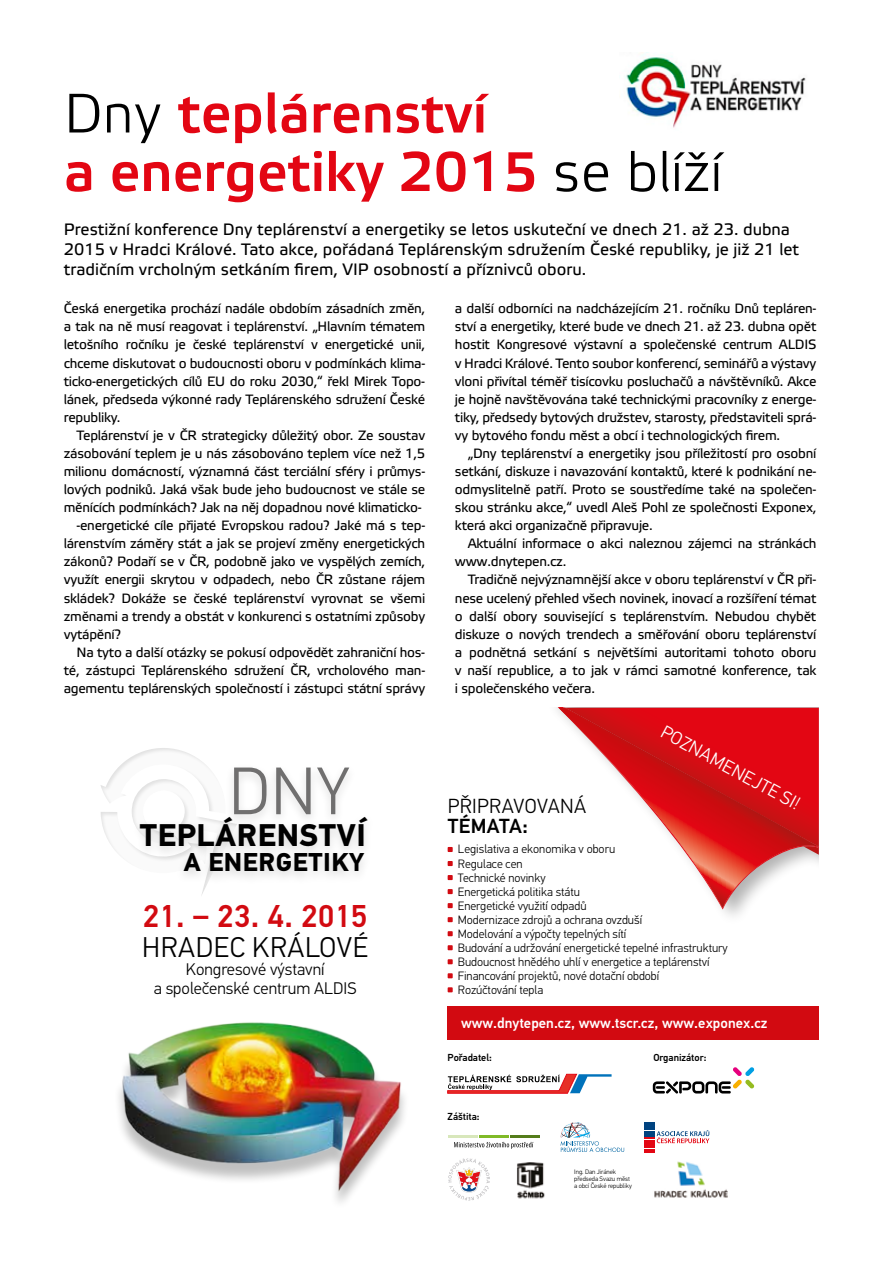
<style>
.page{position:relative;width:893px;height:1263px;background:#fff}
.page>*{position:absolute;margin:0;border:0;box-sizing:border-box;transform-origin:0 0}
.t1{font:300 67.05px "PF Din Text Pro";color:#706f6f}
.t2{font:700 55.5px/58.5px "Elektra Light Pro";color:#e30613}
.t3{font:500 31.65px "PF Din Text Pro";color:#d20a11}
.t4{font:700 31.35px "PF Din Text Pro";letter-spacing:.02em;color:#000}
.t5{font:300 28.65px "PF Din Text Pro";letter-spacing:.02em;color:#000}
.t6{font:700 25.8px "PF Din Text Pro";letter-spacing:.02em;color:#000}
.t7{font:300 20.4px "PF Din Text Pro";letter-spacing:.02em;color:#000}
.t8{font:500 20.4px "PF Din Text Pro";letter-spacing:.02em;color:#000}
.t9{font:300 18.6px "PF Din Text Pro";color:#fff}
.t10{font:300 16.8px/18.5px "PF Din Text Pro";color:#000;text-align:center}
.t11{font:16.5px/20.2px "Elektra Text Pro";color:#000}
.t12{font:500 14.55px "PF Din Text Pro";color:#fff}
.t13{font:13.5px/18.1px "Elektra Text Pro";letter-spacing:-.02em;color:#000;text-align:justify}
.t14{font:300 12.15px/14.1px "PF Din Text Pro";color:#000}
.t15{font:500 10.2px "PF Din Text Pro";color:#000}
.t16{font:300 6.45px/7.5px "PF Din Text Pro";color:#000}
.s1{font-weight:400;color:#000}
</style>
<div class="page">
<div style="left:448px;top:1006px;width:371px;height:33px;background:#d20a11"></div>
<svg style="left:653px;top:1067px;width:101px;height:26px"></svg>
<svg style="left:448px;top:1074px;width:164px;height:19px"></svg>
<svg style="left:558px;top:708px;width:261px;height:200px"></svg>
<img style="left:118px;top:1022px;width:287px;height:180px">
<div style="left:99px;top:747px;width:139px;height:152px;background:#000;opacity:.1"></div>
<div style="left:131px;top:813px;width:245px;height:46px;background:#000;opacity:.15"></div>
<div style="left:225px;top:763px;width:132px;height:64px;background:#f9f9f9"></div>
<div style="left:175px;top:848px;width:197px;height:36px;background:#f5f5f5"></div>
<svg style="left:448px;top:847px;width:5px;height:5px"></svg>
<svg style="left:448px;top:861px;width:5px;height:5px"></svg>
<svg style="left:448px;top:875px;width:5px;height:5px"></svg>
<svg style="left:448px;top:889px;width:5px;height:5px"></svg>
<svg style="left:448px;top:903px;width:5px;height:5px"></svg>
<svg style="left:448px;top:917px;width:5px;height:5px"></svg>
<svg style="left:448px;top:931px;width:5px;height:5px"></svg>
<svg style="left:448px;top:945px;width:5px;height:5px"></svg>
<svg style="left:448px;top:959px;width:5px;height:5px"></svg>
<svg style="left:448px;top:973px;width:5px;height:5px"></svg>
<svg style="left:448px;top:987px;width:5px;height:5px"></svg>
<img style="left:654px;top:1161px;width:74px;height:37px">
<svg style="left:645px;top:1122px;width:64px;height:30px"></svg>
<hr style="left:448px;top:1135px;width:30px;height:2px;background:#d8e7bb">
<hr style="left:479px;top:1135px;width:30px;height:2px;background:#80ba27">
<hr style="left:510px;top:1135px;width:30px;height:2px;background:#547c1a">
<svg style="left:454px;top:1142px;width:80px;height:7px"></svg>
<img style="left:517px;top:1162px;width:28px;height:37px">
<svg style="left:560px;top:1122px;width:64px;height:30px"></svg>
<svg style="left:448px;top:1158px;width:42px;height:42px"></svg>
<svg style="left:562px;top:708px;width:257px;height:147px"></svg>
<img style="left:625px;top:54px;width:181px;height:74px">
<h2 class="t2" style="left:64px;top:86px;width:660px"><span class="s1">Dny</span> teplárenství<br>a energetiky 2015 <span class="s1">se blíží</span></h2>
<p class="t11" style="left:64px;top:220px;width:737px">Prestižní konference Dny teplárenství a energetiky se letos uskuteční ve dnech 21. až 23. dubna<br>2015 v Hradci Králové. Tato akce, pořádaná Teplárenským sdružením České republiky, je již 21 let tradičním vrcholným setkáním firem, VIP osobností a příznivců oboru.</p>
<p class="t13" style="left:64px;top:300px;width:363px">Česká energetika prochází nadále obdobím zásadních změn, a tak na ně musí reagovat i teplárenství. „Hlavním tématem letošního ročníku je české teplárenství v energetické unii, chceme diskutovat o budoucnosti oboru v podmínkách klima&shy;ticko-energetických cílů EU do roku 2030,“ řekl Mirek Topo&shy;lánek, předseda výkonné rady Teplárenského sdružení České republiky.</p>
<p class="t13" style="left:77px;top:427px;width:350px">Teplárenství je v ČR strategicky důležitý obor. Ze soustav</p>
<p class="t13" style="left:64px;top:445px;width:363px">zásobování teplem je u nás zásobováno teplem více než 1,5</p>
<p class="t13" style="left:64px;top:463px;width:363px">milionu domácností, významná část terciální sféry i průmys-</p>
<p class="t13" style="left:64px;top:481px;width:363px">lových podniků. Jaká však bude jeho budoucnost ve stále se</p>
<p class="t13" style="left:64px;top:499px;width:359px">měnících podmínkách? Jak na něj dopadnou nové klimaticko-</p>
<p class="t13" style="left:77px;top:517px;width:350px">-energetické cíle přijaté Evropskou radou? Jaké má s tep-</p>
<p class="t13" style="left:64px;top:535px;width:363px">lárenstvím záměry stát a jak se projeví změny energetických</p>
<p class="t13" style="left:64px;top:553px;width:363px">zákonů? Podaří se v ČR, podobně jako ve vyspělých zemích,</p>
<p class="t13" style="left:64px;top:571px;width:363px">využít energii skrytou v odpadech, nebo ČR zůstane rájem</p>
<p class="t13" style="left:64px;top:589px;width:363px">skládek? Dokáže se české teplárenství vyrovnat se všemi</p>
<p class="t13" style="left:64px;top:607px;width:363px">změnami a trendy a obstát v konkurenci s ostatními způsoby</p>
<p class="t13" style="left:64px;top:625px;width:59px">vytápění?</p>
<p class="t13" style="left:77px;top:643px;width:350px">Na tyto a další otázky se pokusí odpovědět zahraniční hos-</p>
<p class="t13" style="left:64px;top:662px;width:363px">té, zástupci Teplárenského sdružení ČR, vrcholového man-</p>
<p class="t13" style="left:64px;top:680px;width:363px">agementu teplárenských společností i zástupci státní správy</p>
<h1 class="t1" style="left:229px;top:753px;width:122px">DNY</h1>
<h3 class="t6" style="left:184px;top:847px;width:182px">A ENERGETIKY</h3>
<h3 class="t4" style="left:140px;top:816px;width:227px">TEPLÁRENSTVÍ</h3>
<h3 class="t3" style="left:143px;top:897px;width:226px">21. – 23. 4. 2015</h3>
<h3 class="t5" style="left:142px;top:931px;width:227px">HRADEC KRÁLOVÉ</h3>
<p class="t10" style="left:154px;top:960px;width:204px">Kongresové výstavní<br>a společenské centrum ALDIS</p>
<p class="t13" style="left:455px;top:300px;width:363px">a další odborníci na nadcházejícím 21. ročníku Dnů tepláren&shy;ství a energetiky, které bude ve dnech 21. až 23. dubna opět hostit Kongresové výstavní a společenské centrum ALDIS v Hradci Králové. Tento soubor konferencí, seminářů a výstavy vloni přivítal téměř tisícovku posluchačů a návštěvníků. Akce je hojně navštěvována také technickými pracovníky z energe&shy;tiky, předsedy bytových družstev, starosty, představiteli sprá&shy;vy bytového fondu měst a obcí i technologických firem.</p>
<p class="t13" style="left:455px;top:445px;width:363px;text-indent:13px">„Dny teplárenství a energetiky jsou příležitostí pro osobní setkání, diskuze i navazování kontaktů, které k podnikání ne&shy;odmyslitelně patří. Proto se soustředíme také na společen&shy;skou stránku akce,“ uvedl Aleš Pohl ze společnosti Exponex, která akci organizačně připravuje.</p>
<p class="t13" style="left:455px;top:535px;width:363px;text-indent:13px">Aktuální informace o akci naleznou zájemci na stránkách www.dnytepen.cz.</p>
<p class="t13" style="left:455px;top:571px;width:363px;text-indent:13px">Tradičně nejvýznamnější akce v oboru teplárenství v ČR při&shy;nese ucelený přehled všech novinek, inovací a rozšíření témat o další obory související s teplárenstvím. Nebudou chybět diskuze o nových trendech a směřování oboru teplárenství a podnětná setkání s největšími autoritami tohoto oboru v naší republice, a to jak v rámci samotné konference, tak i společenského večera.</p>
<h3 class="t9" style="left:667px;top:722px;width:157px;rotate:28deg">POZNAMENEJTE SI!</h3>
<h3 class="t7" style="left:448px;top:794px;width:140px">PŘIPRAVOVANÁ</h3>
<h3 class="t8" style="left:448px;top:814px;width:82px">TÉMATA:</h3>
<p class="t14" style="left:458px;top:842px;width:271px">Legislativa a ekonomika v oboru<br>Regulace cen<br>Technické novinky<br>Energetická politika státu<br>Energetické využití odpadů<br>Modernizace zdrojů a ochrana ovzduší<br>Modelování a výpočty tepelných sítí<br>Budování a udržování energetické tepelné infrastruktury Budoucnost hnědého uhlí v energetice a teplárenství Financování projektů, nové dotační období<br>Rozúčtování tepla</p>
<p class="t12" style="left:461px;top:1015px;width:308px">www.dnytepen.cz, www.tscr.cz, www.exponex.cz</p>
<p class="t15" style="left:448px;top:1051px;width:46px">Pořadatel:</p>
<p class="t15" style="left:653px;top:1051px;width:55px">Organizátor:</p>
<p class="t15" style="left:448px;top:1110px;width:33px">Záštita:</p>
<p class="t16" style="left:574px;top:1168px;width:59px">Ing. Dan Jiránek předseda Svazu měst a obcí České republiky</p>
</div>
